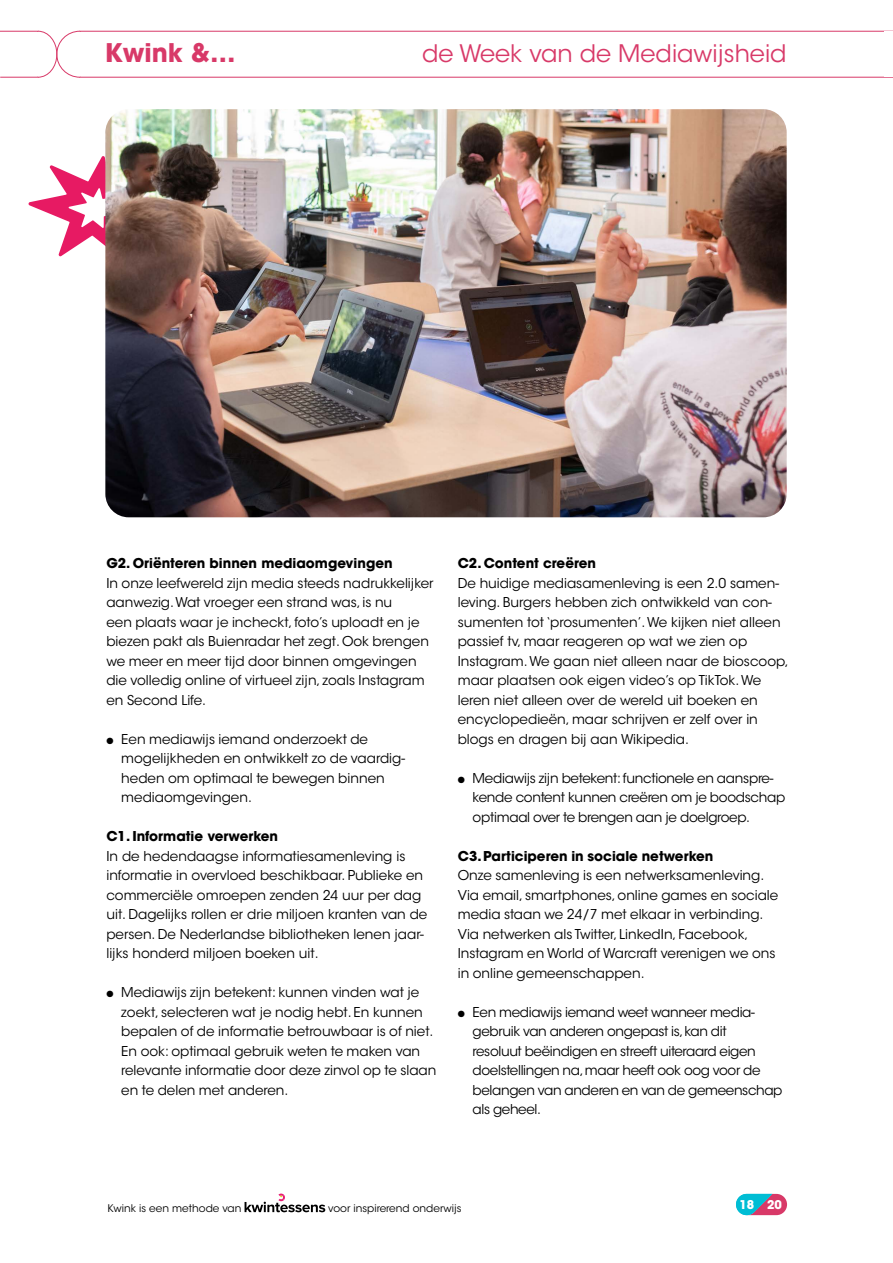
<style>
.page{position:relative;width:893px;height:1263px;background:#fff}
.page>*{position:absolute;margin:0;border:0;box-sizing:border-box;transform-origin:0 0}
.t1{font:700 25.5px "ITC Avant Garde Std";color:#d83968}
.t2{font:24px "ITC Avant Garde Std";color:#d83968}
.t3{font:13.5px/19.5px "ITC Avant Garde Std";color:#000}
.t4{font:13.5px/19.5px "ITC Avant Garde Std";letter-spacing:-.025em;color:#000}
.t5{font:13.5px/19.5px "ITC Avant Garde Std";letter-spacing:-.02em;color:#000}
.t6{font:700 13.5px "ITC Avant Garde Std";color:#000}
.t7{font:700 12px "ITC Avant Garde Std";color:#fff}
.t8{font:10.5px "ITC Avant Garde Std";color:#000}
</style>
<div class="page">
<svg style="left:0;top:31px;width:893px;height:47px"></svg>
<svg style="left:245px;top:1193px;width:80px;height:19px"></svg>
<div style="left:884px;top:31px;width:9px;height:46px;background:#fff"></div>
<svg style="left:28px;top:156px;width:77px;height:101px"></svg>
<svg style="left:736px;top:1194px;width:51px;height:22px"></svg>
<img style="left:105px;top:109px;width:682px;height:408px">
<h1 class="t1" style="left:105px;top:36px;width:132px">Kwink &amp;…</h1>
<h2 class="t2" style="left:422px;top:38px;width:366px">de Week van de Mediawijsheid</h2>
<p class="t6" style="left:106px;top:555px;width:288px">G2. Oriënteren binnen mediaomgevingen</p>
<p class="t3" style="left:106px;top:573px;width:329px">In onze leefwereld zijn media steeds nadrukkelijker aanwezig. Wat vroeger een strand was, is nu<br>een plaats waar je incheckt, foto’s uploadt en je biezen pakt als Buienradar het zegt. Ook brengen we meer en meer tijd door binnen omgevingen die volledig online of virtueel zijn, zoals Instagram en Second Life.</p>
<p class="t3" style="left:121px;top:729px;width:285px;text-indent:-15px">● Een mediawijs iemand onderzoekt de mogelijkheden en ontwikkelt zo de vaardig&shy;heden om optimaal te bewegen binnen mediaomgevingen.</p>
<p class="t6" style="left:106px;top:828px;width:173px">C1. Informatie verwerken</p>
<p class="t3" style="left:106px;top:846px;width:322px">In de hedendaagse informatiesamenleving is informatie in overvloed beschikbaar. Publieke en commerciële omroepen zenden 24 uur per dag uit. Dagelijks rollen er drie miljoen kranten van de persen. De Nederlandse bibliotheken lenen jaar&shy;lijks honderd miljoen boeken uit.</p>
<p class="t3" style="left:121px;top:983px;width:317px;text-indent:-15px">● Mediawijs zijn betekent: kunnen vinden wat je zoekt, selecteren wat je nodig hebt. En kunnen bepalen of de informatie betrouwbaar is of niet.<br>En ook: optimaal gebruik weten te maken van relevante informatie door deze zinvol op te slaan en te delen met anderen.</p>
<p class="t6" style="left:458px;top:555px;width:140px">C2. Content creëren</p>
<p class="t3" style="left:458px;top:573px;width:333px">De huidige mediasamenleving is een 2.0 samen&shy;leving. Burgers hebben zich ontwikkeld van con&shy;sumenten tot ‘prosumenten’. We kijken niet alleen passief tv, maar reageren op wat we zien op Instagram. We gaan niet alleen naar de bioscoop, maar plaatsen ook eigen video’s op TikTok. We leren niet alleen over de wereld uit boeken en encyclopedieën, maar schrijven er zelf over in blogs en dragen bij aan Wikipedia.</p>
<p class="t5" style="left:473px;top:768px;width:314px;text-indent:-15px">● Mediawijs zijn betekent: functionele en aanspre&shy;kende content kunnen creëren om je boodschap optimaal over te brengen aan je doelgroep.</p>
<p class="t6" style="left:458px;top:847px;width:257px">C3. Participeren in sociale netwerken</p>
<p class="t3" style="left:458px;top:866px;width:322px">Onze samenleving is een netwerksamenleving.<br>Via email, smartphones, online games en sociale media staan we 24/7 met elkaar in verbinding.<br>Via netwerken als Twitter, LinkedIn, Facebook, Instagram en World of Warcraft verenigen we ons in online gemeenschappen.</p>
<p class="t4" style="left:473px;top:1002px;width:311px;text-indent:-15px">● Een mediawijs iemand weet wanneer media&shy;gebruik van anderen ongepast is, kan dit<br>resoluut beëindigen en streeft uiteraard eigen doelstellingen na, maar heeft ook oog voor de belangen van anderen en van de gemeenschap als geheel.</p>
<p class="t8" style="left:107px;top:1202px;width:136px">Kwink is een methode van</p>
<p class="t8" style="left:328px;top:1202px;width:135px">voor inspirerend onderwijs</p>
<p class="t7" style="left:739px;top:1196px;width:44px">18 20</p>
<p class="t7" style="left:752px;top:1196px;width:44px">18 24</p>
</div>
